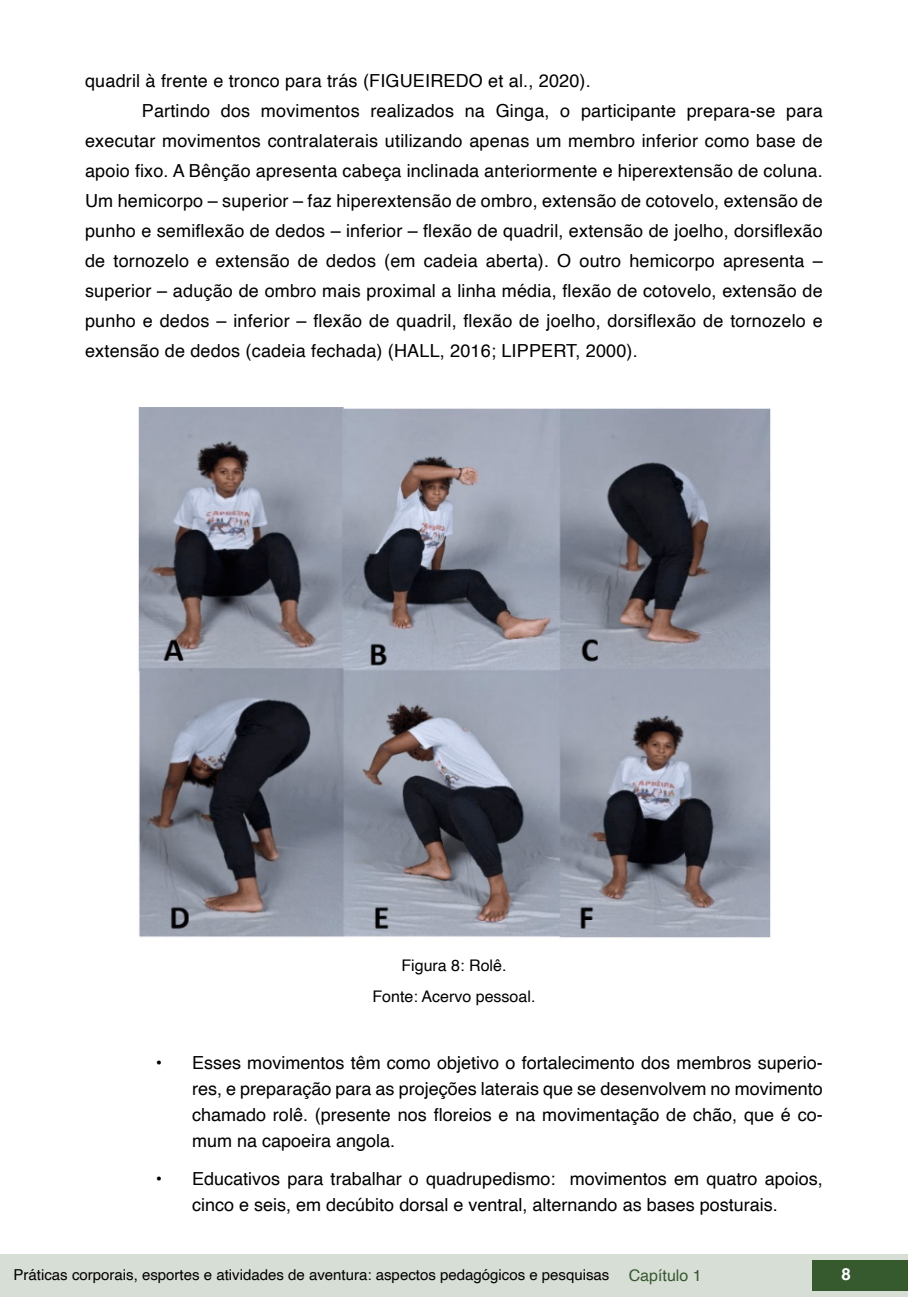
<style>
.page{position:relative;width:908px;height:1304px;background:#fff}
.page>*{position:absolute;margin:0;border:0;box-sizing:border-box;transform-origin:0 0}
.t1{font:18px/26px "Helvetica";letter-spacing:.01em;color:#000;text-align:justify}
.t2{font:700 16.8px "Helvetica";color:#fff}
.t3{font:16px/30.6px "Helvetica";color:#000;text-align:center}
.t4{font:15px "Helvetica";color:#000}
.s1{font-size:16px;color:#36592e}
</style>
<div class="page">
<div style="left:0;top:1254px;width:906px;height:43px;background:#d7ded5"></div>
<div style="left:812px;top:1261px;width:95px;height:30px;background:#36592e"></div>
<img style="left:138px;top:407px;width:633px;height:531px">
<p class="t1" style="left:85px;top:68px;width:507px">quadril à frente e tronco para trás (FIGUEIREDO et al., 2020).</p>
<p class="t1" style="left:142px;top:98px;width:682px">Partindo dos movimentos realizados na Ginga, o participante prepara-se para</p>
<p class="t1" style="left:85px;top:128px;width:738px">executar movimentos contralaterais utilizando apenas um membro inferior como base de</p>
<p class="t1" style="left:85px;top:158px;width:738px">apoio fixo. A Bênção apresenta cabeça inclinada anteriormente e hiperextensão de coluna.</p>
<p class="t1" style="left:85px;top:188px;width:738px">Um hemicorpo – superior – faz hiperextensão de ombro, extensão de cotovelo, extensão de</p>
<p class="t1" style="left:85px;top:218px;width:738px">punho e semiflexão de dedos – inferior – flexão de quadril, extensão de joelho, dorsiflexão</p>
<p class="t1" style="left:85px;top:248px;width:738px">de tornozelo e extensão de dedos (em cadeia aberta). O outro hemicorpo apresenta –</p>
<p class="t1" style="left:85px;top:278px;width:738px">superior – adução de ombro mais proximal a linha média, flexão de cotovelo, extensão de</p>
<p class="t1" style="left:85px;top:308px;width:738px">punho e dedos – inferior – flexão de quadril, flexão de joelho, dorsiflexão de tornozelo e</p>
<p class="t1" style="left:85px;top:338px;width:554px">extensão de dedos (cadeia fechada) (HALL, 2016; LIPPERT, 2000).</p>
<p class="t3" style="left:372px;top:951px;width:164px">Figura 8: Rolê.<br>Fonte: Acervo pessoal.</p>
<p class="t1" style="left:192px;top:1051px;width:632px;text-indent:-36px">• Esses movimentos têm como objetivo o fortalecimento dos membros superio&shy;res, e preparação para as projeções laterais que se desenvolvem no movimento chamado rolê. (presente nos floreios e na movimentação de chão, que é co&shy;mum na capoeira angola.</p>
<p class="t1" style="left:156px;top:1166px;width:668px;text-align:center">• Educativos para trabalhar o quadrupedismo: movimentos em quatro apoios, cinco e seis, em decúbito dorsal e ventral, alternando as bases posturais.</p>
<p class="t4" style="left:14px;top:1263px;width:689px">Práticas corporais, esportes e atividades de aventura: aspectos pedagógicos e pesquisas <span class="s1">Capítulo 1</span></p>
<p class="t2" style="left:841px;top:1264px;width:11px">8</p>
</div>
